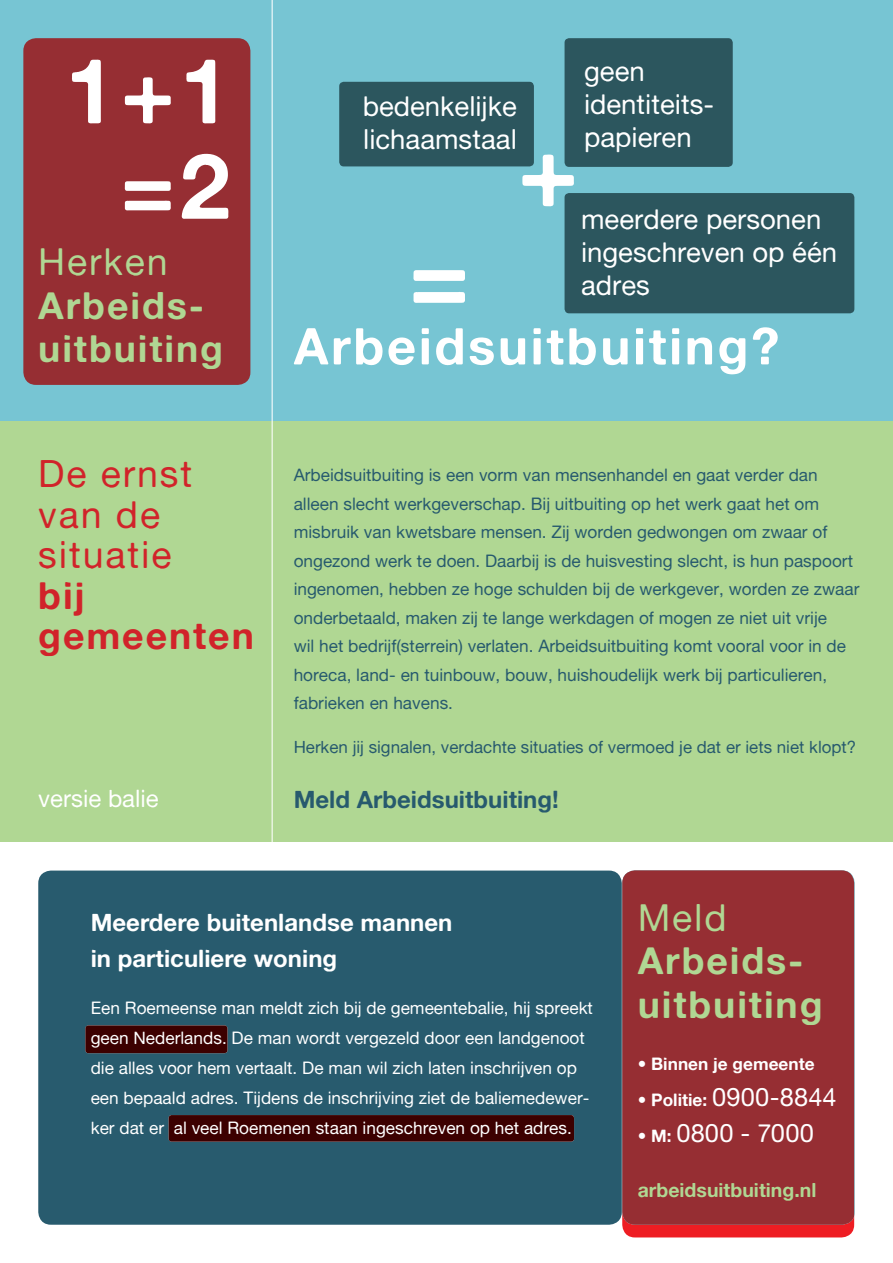
<style>
.page{position:relative;width:893px;height:1263px;background:#fff}
.page>*{position:absolute;margin:0;border:0;box-sizing:border-box;transform-origin:0 0}
.t1{font:91.05px/95.6px "Alte Haas Grotesk Bold";color:#fff;text-align:right}
.t2{font:50.85px "Alte Haas Grotesk Bold";letter-spacing:.05em;color:#fff}
.t3{font:37.5px/43.5px "Alte Haas Grotesk Bold";letter-spacing:.05em;color:#b0d793}
.t4{font:37.5px/40.5px "Alte Haas Grotesk";letter-spacing:.05em;color:#d1232a}
.t5{font:37.5px/40.5px "Alte Haas Grotesk Bold";letter-spacing:.05em;color:#d1232a}
.t6{font:37.5px "Alte Haas Grotesk";letter-spacing:.05em;color:#b0d793}
.t7{font:27.6px/33px "Alte Haas Grotesk";color:#fff}
.t8{font:25.5px "Alte Haas Grotesk";letter-spacing:.01em;color:#fff}
.t9{font:24px/36px "Alte Haas Grotesk Bold";color:#fff}
.t10{font:24px "Alte Haas Grotesk Bold";color:#275a6e}
.t11{font:24px "Alte Haas Grotesk";color:#fff}
.t12{font:19.5px "Alte Haas Grotesk Bold";color:#b0d793}
.t13{font:17.25px/28.5px "Alte Haas Grotesk";color:#275a6e}
.t14{font:17.25px/30px "Alte Haas Grotesk";color:#fff}
.t15{font:17.25px "Alte Haas Grotesk Bold";color:#fff}
.t16{font:16.95px "Alte Haas Grotesk";color:#275a6e}
.s1{font-family:"Alte Haas Grotesk";font-size:25.5px}
.s2{font-family:"Alte Haas Grotesk Bold";font-size:17.25px}
</style>
<div class="page">
<div style="left:38px;top:870px;width:584px;height:355px;background:#285b6e"></div>
<div style="left:0;top:421px;width:893px;height:421px;background:#b0d793"></div>
<div style="left:0;top:0;width:893px;height:421px;background:#77c5d3"></div>
<hr style="left:272px;top:0;width:1px;height:842px;background:#fff">
<div style="left:23px;top:38px;width:227px;height:347px;background:#962e33;border-radius:13px"></div>
<svg style="left:413px;top:270px;width:52px;height:33px"></svg>
<div style="left:565px;top:38px;width:168px;height:129px;background:#2c565e;border-radius:5px"></div>
<div style="left:339px;top:82px;width:195px;height:84px;background:#2c565e;border-radius:5px"></div>
<svg style="left:522px;top:155px;width:52px;height:51px"></svg>
<div style="left:565px;top:193px;width:289px;height:120px;background:#2c565e;border-radius:5px"></div>
<div style="left:169px;top:1115px;width:405px;height:27px;background:#3c0000;border-radius:3px"></div>
<div style="left:85px;top:1025px;width:142px;height:28px;background:#3c0000;border-radius:3px"></div>
<div style="left:622px;top:1225px;width:232px;height:12px;background:#ee1d23"></div>
<div style="left:622px;top:870px;width:232px;height:355px;background:#962e33"></div>
<h1 class="t1" style="left:65px;top:41px;width:167px">1+1 =2</h1>
<h3 class="t7" style="left:584px;top:54px;width:132px">geen identiteits&shy;papieren</h3>
<h3 class="t7" style="left:363px;top:89px;width:156px">bedenkelijke lichaamstaal</h3>
<h3 class="t7" style="left:581px;top:202px;width:258px">meerdere personen ingeschreven op één adres</h3>
<h3 class="t6" style="left:38px;top:239px;width:131px">Herken</h3>
<h3 class="t3" style="left:38px;top:283px;width:186px">Arbeids&shy;uitbuiting</h3>
<h2 class="t2" style="left:294px;top:315px;width:487px">Arbeidsuitbuiting?</h2>
<h3 class="t4" style="left:38px;top:453px;width:156px">De ernst van de situatie</h3>
<h3 class="t5" style="left:38px;top:574px;width:217px">bij gemeenten</h3>
<h3 class="t11" style="left:38px;top:784px;width:122px">versie balie</h3>
<p class="t13" style="left:294px;top:460px;width:567px">Arbeidsuitbuiting is een vorm van mensenhandel en gaat verder dan alleen slecht werkgeverschap. Bij uitbuiting op het werk gaat het om misbruik van kwetsbare mensen. Zij worden gedwongen om zwaar of ongezond werk te doen. Daarbij is de huisvesting slecht, is hun paspoort ingenomen, hebben ze hoge schulden bij de werkgever, worden ze zwaar onderbetaald, maken zij te lange werkdagen of mogen ze niet uit vrije<br>wil het bedrijf(sterrein) verlaten. Arbeidsuitbuiting komt vooral voor in de horeca, land- en tuinbouw, bouw, huishoudelijk werk bij particulieren, fabrieken en havens.</p>
<p class="t16" style="left:294px;top:736px;width:564px">Herken jij signalen, verdachte situaties of vermoed je dat er iets niet klopt?</p>
<h3 class="t10" style="left:294px;top:784px;width:267px">Meld Arbeidsuitbuiting!</h3>
<h3 class="t9" style="left:91px;top:904px;width:363px">Meerdere buitenlandse mannen in particuliere woning</h3>
<p class="t14" style="left:91px;top:993px;width:504px">Een Roemeense man meldt zich bij de gemeentebalie, hij spreekt geen Nederlands. De man wordt vergezeld door een landgenoot die alles voor hem vertaalt. De man wil zich laten inschrijven op een bepaald adres. Tijdens de inschrijving ziet de baliemedewer&shy;ker dat er al veel Roemenen staan ingeschreven op het adres.</p>
<h3 class="t6" style="left:638px;top:895px;width:90px">Meld</h3>
<h3 class="t3" style="left:638px;top:938px;width:186px">Arbeids&shy;uitbuiting</h3>
<p class="t15" style="left:638px;top:1053px;width:178px">• Binnen je gemeente</p>
<p class="t15" style="left:638px;top:1089px;width:200px">• Politie: <span class="s1">0900-8844</span></p>
<h3 class="t8" style="left:638px;top:1118px;width:178px"><span class="s2">• M:</span> 0800 - 7000</h3>
<p class="t12" style="left:638px;top:1178px;width:180px">arbeidsuitbuiting.nl</p>
</div>
